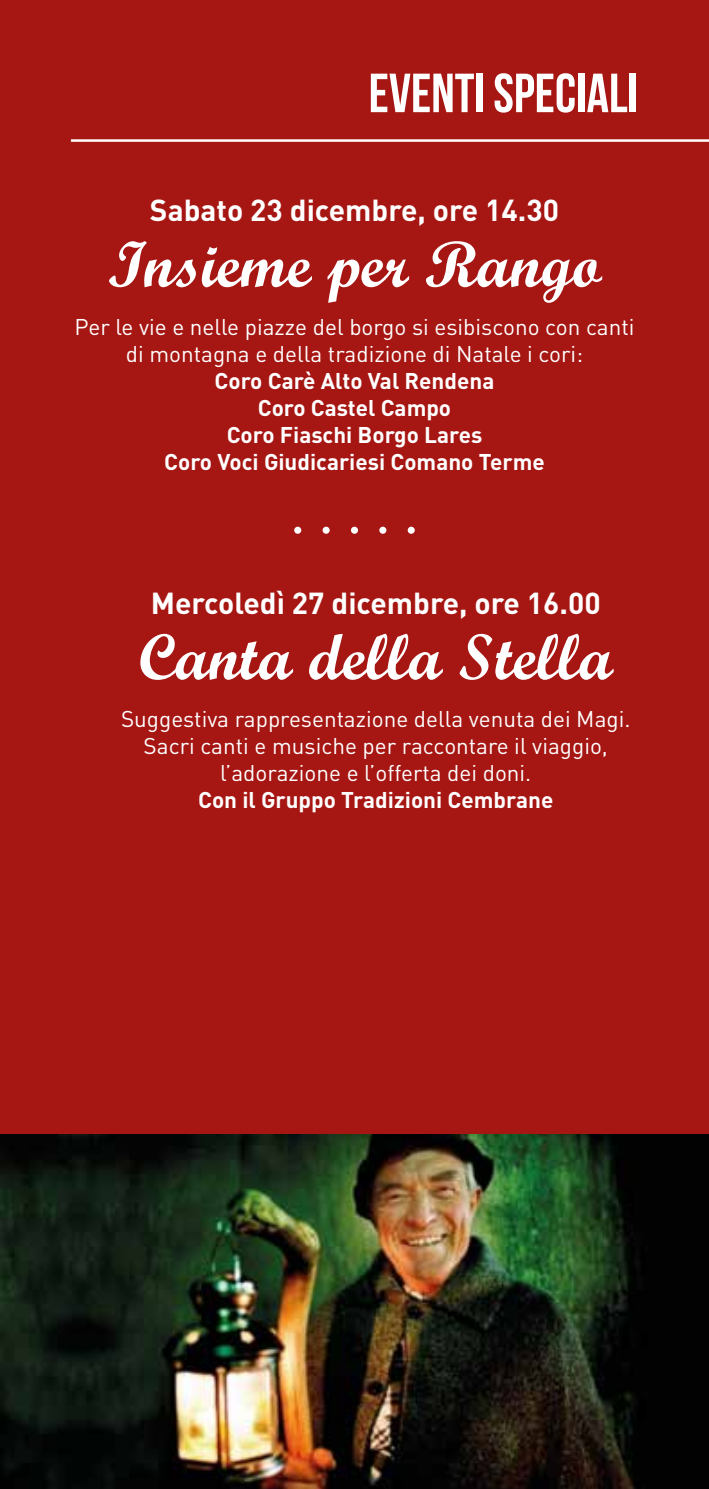
<style>
.page{position:relative;width:709px;height:1489px;background:#fff}
.page>*{position:absolute;margin:0;border:0;box-sizing:border-box;transform-origin:0 0}
.t1{font:65px "Script MT Bold";color:#fff}
.t2{font:700 55px "Bebas Neue";color:#fff}
.t3{font:700 30px "DIN Pro";color:#fff}
.t4{font:22.5px/27px "DIN Pro";color:#fff;text-align:center}
.t5{font:700 22.5px/27px "DIN Pro";color:#fff;text-align:center}
</style>
<div class="page">
<div style="left:0;top:0;width:709px;height:1488px;background:#a61612"></div>
<hr style="left:71px;top:139px;width:638px;height:3px;background:#fff">
<img style="left:0;top:1134px;width:709px;height:354px">
<div style="left:294px;top:526px;width:7px;height:7px;background:#fff;border-radius:50%"></div>
<svg style="left:322px;top:526px;width:8px;height:7px"></svg>
<div style="left:351px;top:526px;width:7px;height:7px;background:#fff;border-radius:50%"></div>
<div style="left:379px;top:526px;width:7px;height:7px;background:#fff;border-radius:50%"></div>
<div style="left:408px;top:526px;width:7px;height:7px;background:#fff;border-radius:50%"></div>
<h2 class="t2" style="left:368px;top:63px;width:271px">EVENTI SPECIALI</h2>
<h3 class="t3" style="left:150px;top:190px;width:410px">Sabato 23 dicembre, ore 14.30</h3>
<h1 class="t1" style="left:107px;top:224px;width:495px">Insieme per Rango</h1>
<p class="t4" style="left:74px;top:312px;width:561px">Per le vie e nelle piazze del borgo si esibiscono con canti di montagna e della tradizione di Natale i cori:</p>
<p class="t5" style="left:164px;top:366px;width:382px">Coro Carè Alto Val Rendena<br>Coro Castel Campo<br>Coro Fiaschi Borgo Lares<br>Coro Voci Giudicariesi Comano Terme</p>
<h3 class="t3" style="left:151px;top:583px;width:451px">Mercoledì 27 dicembre, ore 16.00</h3>
<h1 class="t1" style="left:139px;top:617px;width:476px">Canta della Stella</h1>
<p class="t4" style="left:121px;top:704px;width:511px">Suggestiva rappresentazione della venuta dei Magi.<br>Sacri canti e musiche per raccontare il viaggio, l’adorazione e l’offerta dei doni.</p>
<p class="t5" style="left:198px;top:785px;width:357px">Con il Gruppo Tradizioni Cembrane</p>
</div>
